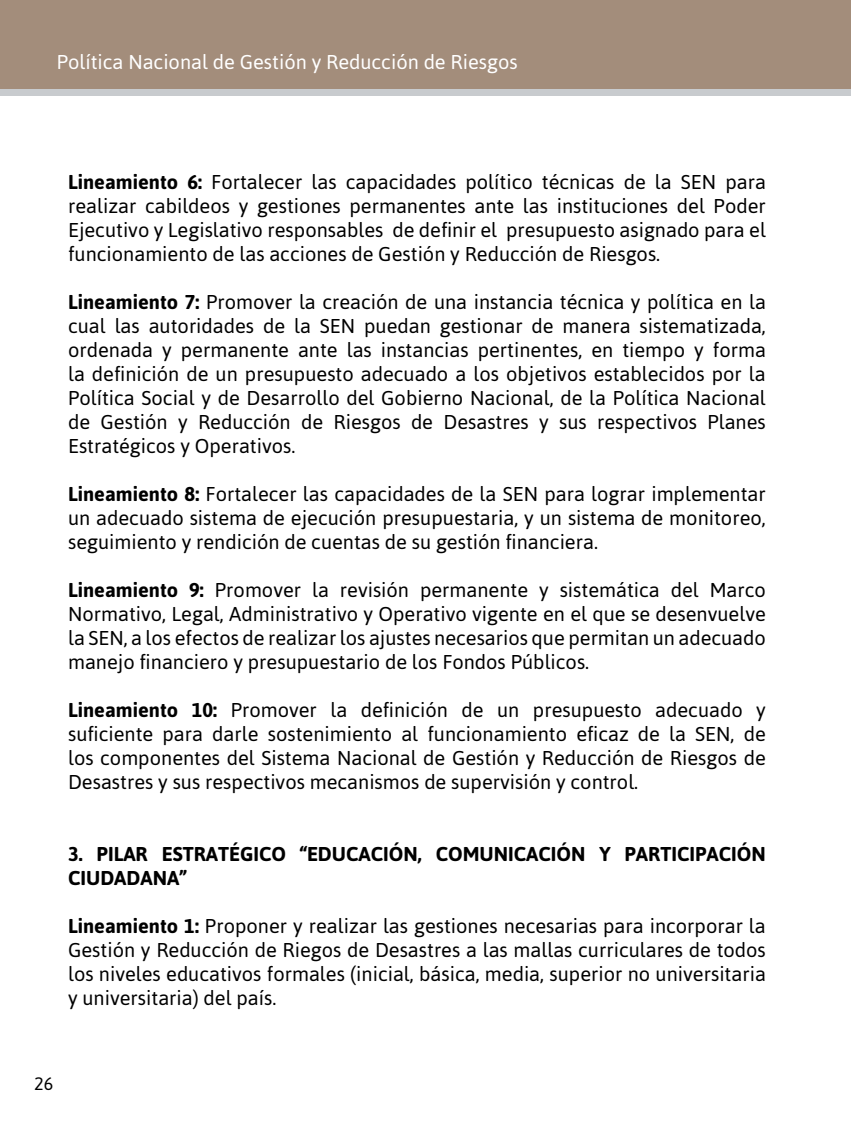
<style>
.page{position:relative;width:851px;height:1134px;background:#fff}
.page>*{position:absolute;margin:0;border:0;box-sizing:border-box;transform-origin:0 0}
.t1{font:20px/24px "Asap";color:#000;text-align:justify}
.t2{font:700 20px/24px "Asap";color:#000}
.t3{font:20px "Asap";color:#fff}
.t4{font:18px "Asap";color:#000}
.s1{font-weight:700}
</style>
<div class="page">
<div style="left:0;top:0;width:850px;height:89px;background:#a38d7b"></div>
<div style="left:0;top:89px;width:850px;height:6px;background:#c8cbce"></div>
<p class="t3" style="left:57px;top:50px;width:462px">Política Nacional de Gestión y Reducción de Riesgos</p>
<p class="t1" style="left:68px;top:170px;width:699px"><span class="s1">Lineamiento 6:</span> Fortalecer las capacidades político técnicas de la SEN para realizar cabildeos y gestiones permanentes ante las instituciones del Poder Ejecutivo y Legislativo responsables de definir el presupuesto asignado para el funcionamiento de las acciones de Gestión y Reducción de Riesgos.</p>
<p class="t1" style="left:68px;top:290px;width:699px"><span class="s1">Lineamiento 7:</span> Promover la creación de una instancia técnica y política en la cual las autoridades de la SEN puedan gestionar de manera sistematizada, ordenada y permanente ante las instancias pertinentes, en tiempo y forma la definición de un presupuesto adecuado a los objetivos establecidos por la Política Social y de Desarrollo del Gobierno Nacional, de la Política Nacional de Gestión y Reducción de Riesgos de Desastres y sus respectivos Planes Estratégicos y Operativos.</p>
<p class="t1" style="left:68px;top:482px;width:699px"><span class="s1">Lineamiento 8:</span> Fortalecer las capacidades de la SEN para lograr implementar un adecuado sistema de ejecución presupuestaria, y un sistema de monitoreo, seguimiento y rendición de cuentas de su gestión financiera.</p>
<p class="t1" style="left:68px;top:578px;width:699px"><span class="s1">Lineamiento 9:</span> Promover la revisión permanente y sistemática del Marco Normativo, Legal, Administrativo y Operativo vigente en el que se desenvuelve la SEN, a los efectos de realizar los ajustes necesarios que permitan un adecuado manejo financiero y presupuestario de los Fondos Públicos.</p>
<p class="t1" style="left:68px;top:698px;width:699px"><span class="s1">Lineamiento 10:</span> Promover la definición de un presupuesto adecuado y suficiente para darle sostenimiento al funcionamiento eficaz de la SEN, de los componentes del Sistema Nacional de Gestión y Reducción de Riesgos de Desastres y sus respectivos mecanismos de supervisión y control.</p>
<p class="t2" style="left:68px;top:842px;width:699px">3. PILAR ESTRATÉGICO “EDUCACIÓN, COMUNICACIÓN Y PARTICIPACIÓN<br>CIUDADANA”</p>
<p class="t1" style="left:68px;top:914px;width:699px"><span class="s1">Lineamiento 1:</span> Proponer y realizar las gestiones necesarias para incorporar la Gestión y Reducción de Riegos de Desastres a las mallas curriculares de todos los niveles educativos formales (inicial, básica, media, superior no universitaria y universitaria) del país.</p>
<p class="t4" style="left:34px;top:1073px;width:21px">26</p>
</div>
